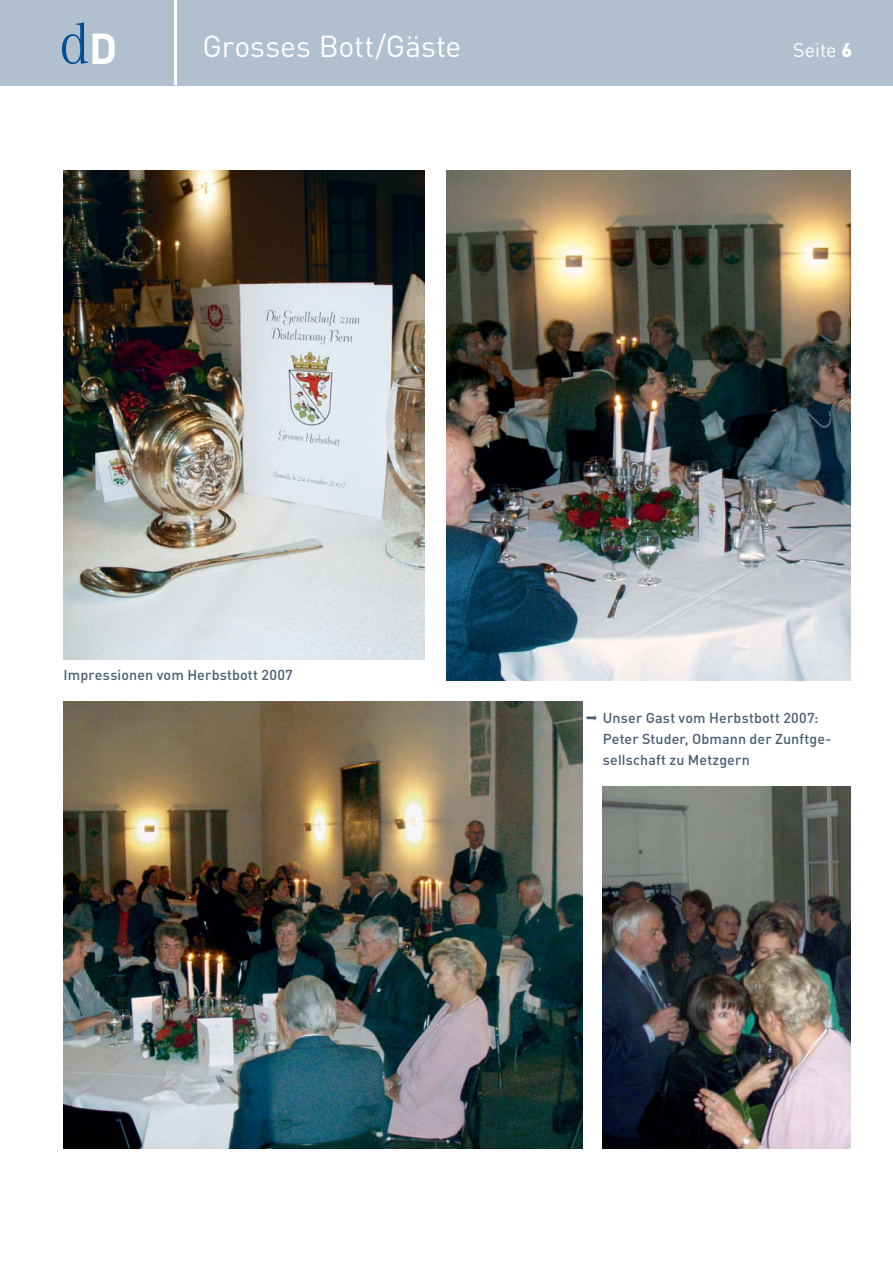
<style>
.page{position:relative;width:893px;height:1263px;background:#fff}
.page>*{position:absolute;margin:0;border:0;box-sizing:border-box;transform-origin:0 0}
.t1{font:300 61.05px "Corporate A";color:#004f93}
.t2{font:30px "DIN";color:#fff}
.t3{font:19.5px "DIN";letter-spacing:-.005em;color:#fff}
.t4{font:500 14.25px/21.3px "DIN";letter-spacing:.01em;color:#4b5d75}
.s1{font-family:"DIN";font-weight:700;font-size:42.75px;color:#fff}
.s2{font-weight:900}
</style>
<div class="page">
<div style="left:0;top:0;width:892px;height:85px;background:#b0c0ce"></div>
<hr style="left:174px;top:0;width:3px;height:85px;background:#fff">
<img style="left:446px;top:170px;width:404px;height:510px">
<img style="left:64px;top:702px;width:518px;height:446px">
<img style="left:64px;top:170px;width:361px;height:489px">
<img style="left:603px;top:787px;width:247px;height:361px">
<h1 class="t1" style="left:59px;top:7px;width:59px">d<span class="s1">D</span></h1>
<h2 class="t2" style="left:202px;top:35px;width:260px">Grosses Bott/Gäste</h2>
<h3 class="t3" style="left:793px;top:44px;width:60px">Seite <span class="s2">6</span></h3>
<p class="t4" style="left:64px;top:666px;width:231px">Impressionen vom Herbstbott 2007</p>
<p class="t4" style="left:603px;top:709px;width:230px">Unser Gast vom Herbstbott 2007:<br>Peter Studer, Obmann der Zunftge&shy;sellschaft zu Metzgern</p>
</div>
